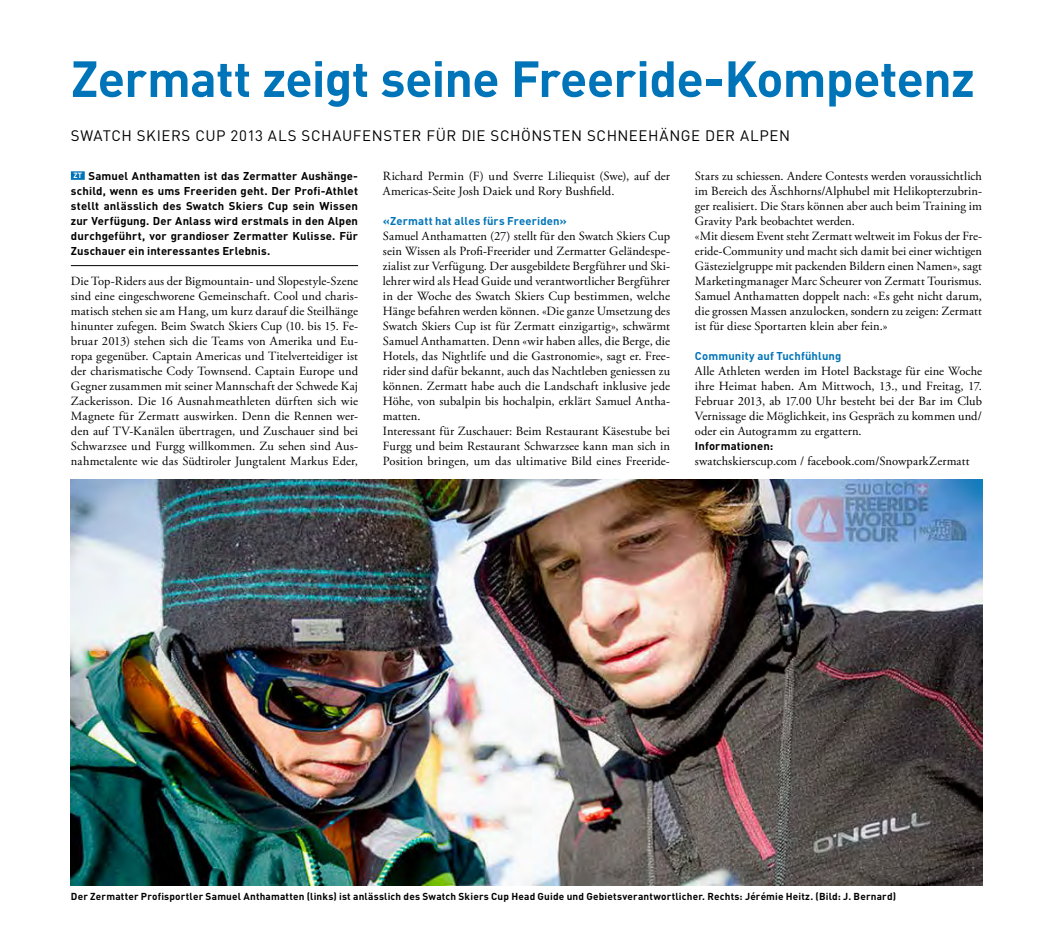
<style>
.page{position:relative;width:1053px;height:947px;background:#fff}
.page>*{position:absolute;margin:0;border:0;box-sizing:border-box;transform-origin:0 0}
.t1{font:700 50px "DIN";letter-spacing:-.015em;color:#0074b8}
.t2{font:15px "DIN";letter-spacing:.035em;color:#000}
.t3{font:12.5px/15px "Adobe Garamond Pro";letter-spacing:.005em;color:#000}
.t4{font:700 11.25px/15px "DIN";letter-spacing:.015em;color:#000;text-align:justify}
.t5{font:700 11.25px "DIN";letter-spacing:.015em;color:#0074b8}
.t6{font:700 10px "DIN";letter-spacing:.02em;color:#000}
.s1{font-size:7.5px;color:#fff}
</style>
<div class="page">
<div style="left:71px;top:171px;width:14px;height:9px;background:#0074b8"></div>
<hr style="left:71px;top:265px;width:287px;height:1px;background:#000">
<img style="left:71px;top:480px;width:910px;height:405px">
<h1 class="t1" style="left:71px;top:46px;width:905px">Zermatt zeigt seine Freeride-Kompetenz</h1>
<p class="t2" style="left:71px;top:126px;width:720px">SWATCH SKIERS CUP 2013 ALS SCHAUFENSTER FÜR DIE SCHÖNSTEN SCHNEEHÄNGE DER ALPEN</p>
<p class="t4" style="left:71px;top:168px;width:289px"><span class="s1">ZT</span> Samuel Anthamatten ist das Zermatter Aushänge&shy;schild, wenn es ums Freeriden geht. Der Profi-Athlet stellt anlässlich des Swatch Skiers Cup sein Wissen zur Verfügung. Der Anlass wird erstmals in den Alpen durchgeführt, vor grandioser Zermatter Kulisse. Für Zuschauer ein interessantes Erlebnis.</p>
<p class="t3" style="left:71px;top:274px;width:289px;text-align:justify">Die Top-Riders aus der Bigmountain- und Slopestyle-Szene sind eine eingeschworene Gemeinschaft. Cool und charis&shy;matisch stehen sie am Hang, um kurz darauf die Steilhänge hinunter zufegen. Beim Swatch Skiers Cup (10. bis 15. Fe&shy;bruar 2013) stehen sich die Teams von Amerika und Eu&shy;ropa gegenüber. Captain Americas und Titelverteidiger ist der charismatische Cody Townsend. Captain Europe und Gegner zusammen mit seiner Mannschaft der Schwede Kaj Zackerisson. Die 16 Ausnahmeathleten dürften sich wie Magnete für Zermatt auswirken. Denn die Rennen wer&shy;den auf TV-Kanälen übertragen, und Zuschauer sind bei Schwarzsee und Furgg willkommen. Zu sehen sind Aus&shy;nahmetalente wie das Südtiroler Jungtalent Markus Eder,</p>
<p class="t3" style="left:383px;top:169px;width:289px">Richard Permin (F) und Sverre Liliequist (Swe), auf der<br>Americas-Seite Josh Daiek und Rory Bushfield.</p>
<p class="t5" style="left:383px;top:213px;width:185px">«Zermatt hat alles fürs Freeriden»</p>
<p class="t3" style="left:383px;top:229px;width:289px">Samuel Anthamatten (27) stellt für den Swatch Skiers Cup sein Wissen als Profi-Freerider und Zermatter Geländespe&shy;zialist zur Verfügung. Der ausgebildete Bergführer und Ski&shy;lehrer wird als Head Guide und verantwortlicher Bergführer in der Woche des Swatch Skiers Cup bestimmen, welche Hänge befahren werden können. «Die ganze Umsetzung des Swatch Skiers Cup ist für Zermatt einzigartig», schwärmt Samuel Anthamatten. Denn «wir haben alles, die Berge, die Hotels, das Nightlife und die Gastronomie», sagt er. Free&shy;rider sind dafür bekannt, auch das Nachtleben geniessen zu können. Zermatt habe auch die Landschaft inklusive jede Höhe, von subalpin bis hochalpin, erklärt Samuel Antha&shy;matten.<br>Interessant für Zuschauer: Beim Restaurant Käsestube bei Furgg und beim Restaurant Schwarzsee kann man sich in Position bringen, um das ultimative Bild eines Freeride-</p>
<p class="t3" style="left:694px;top:169px;width:289px">Stars zu schiessen. Andere Contests werden voraussichtlich im Bereich des Äschhorns/Alphubel mit Helikopterzubrin&shy;ger realisiert. Die Stars können aber auch beim Training im Gravity Park beobachtet werden.<br>«Mit diesem Event steht Zermatt weltweit im Fokus der Fre&shy;eride-Community und macht sich damit bei einer wichtigen Gästezielgruppe mit packenden Bildern einen Namen», sagt Marketingmanager Marc Scheurer von Zermatt Tourismus.<br>Samuel Anthamatten doppelt nach: «Es geht nicht darum, die grossen Massen anzulocken, sondern zu zeigen: Zermatt ist für diese Sportarten klein aber fein.»</p>
<p class="t5" style="left:694px;top:348px;width:148px">Community auf Tuchfühlung</p>
<p class="t3" style="left:694px;top:364px;width:289px;text-align:justify">Alle Athleten werden im Hotel Backstage für eine Woche ihre Heimat haben. Am Mittwoch, 13., und Freitag, 17.<br>Februar 2013, ab 17.00 Uhr besteht bei der Bar im Club Vernissage die Möglichkeit, ins Gespräch zu kommen und/ oder ein Autogramm zu ergattern.</p>
<p class="t4" style="left:694px;top:438px;width:80px">Informationen:</p>
<p class="t3" style="left:694px;top:454px;width:276px">swatchskierscup.com / facebook.com/SnowparkZermatt</p>
<p class="t6" style="left:71px;top:889px;width:826px">Der Zermatter Profisportler Samuel Anthamatten (links) ist anlässlich des Swatch Skiers Cup Head Guide und Gebietsverantwortlicher. Rechts: Jérémie Heitz. (Bild: J. Bernard)</p>
</div>
